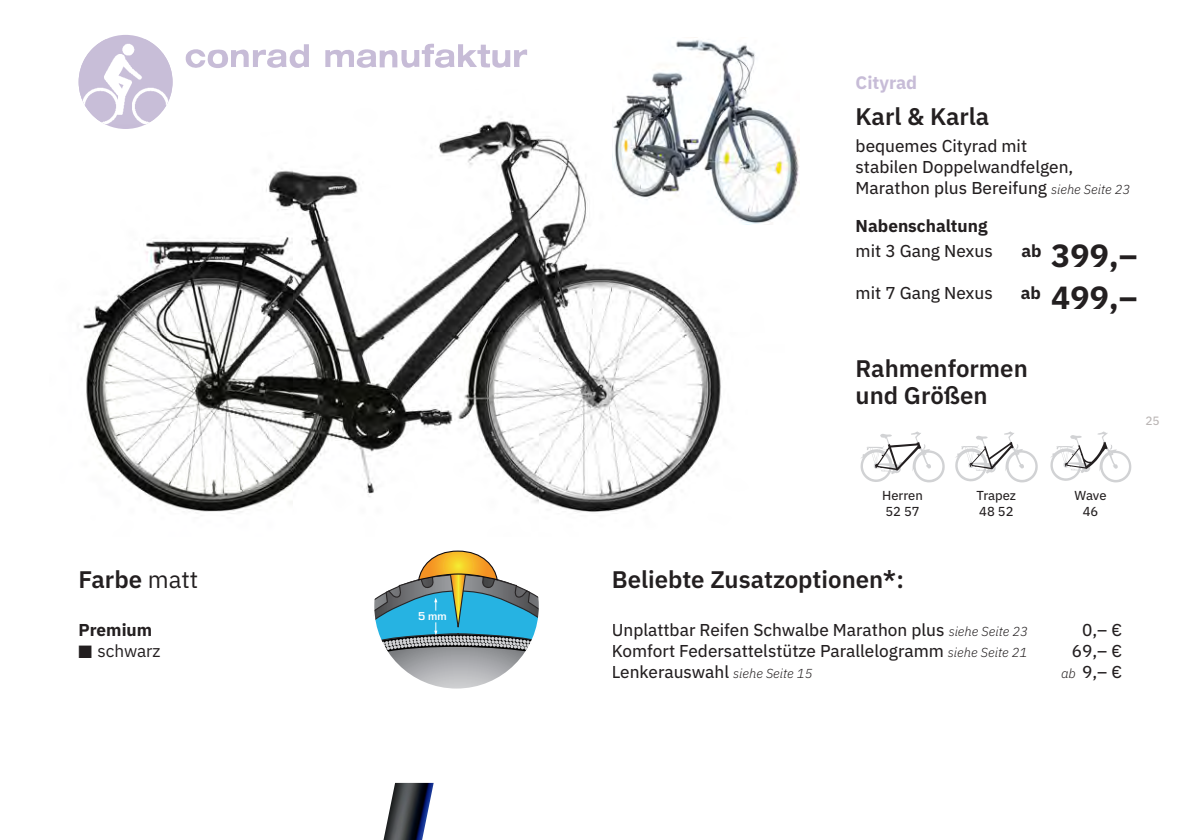
<style>
.page{position:relative;width:1191px;height:840px;background:#fff}
.page>*{position:absolute;margin:0;border:0;box-sizing:border-box;transform-origin:0 0}
.t1{font:700 32px "IBM Plex Sans";color:#231f20}
.t2{font:600 24px/27px "IBM Plex Sans";color:#231f20}
.t3{font:700 18px "IBM Plex Sans";color:#c7bcd7}
.t4{font:17.2px/21px "IBM Plex Sans Text";color:#231f20}
.t5{font:700 17.2px "IBM Plex Sans";color:#231f20}
.t6{font:17.2px "IBM Plex Sans";color:#231f20}
.t7{font:13px/15.6px "IBM Plex Sans Text";color:#231f20}
.t8{font:12px "IBM Plex Sans Text";color:#bab5b4}
.t9{font:600 11px "Eurostile LT Pro";color:#fff}
.s1{font-weight:400}
.s2{font-family:"IBM Plex Sans";font-weight:300;font-style:italic;font-size:13px}
</style>
<div class="page">
<svg style="left:1050px;top:431px;width:81px;height:51px"></svg>
<img style="left:383px;top:782px;width:51px;height:57px">
<svg style="left:185px;top:44px;width:124px;height:24px"></svg>
<svg style="left:325px;top:43px;width:202px;height:25px"></svg>
<img style="left:83px;top:116px;width:717px;height:396px">
<svg style="left:374px;top:550px;width:165px;height:139px"></svg>
<div style="left:79px;top:35px;width:93px;height:94px;background:#c7bcd7;border-radius:50%"></div>
<img style="left:79px;top:39px;width:93px;height:85px">
<img style="left:612px;top:40px;width:187px;height:185px">
<h2 class="t2" style="left:79px;top:563px;width:121px">Farbe <span class="s1">matt</span></h2>
<p class="t5" style="left:79px;top:615px;width:75px">Premium</p>
<p class="t6" style="left:79px;top:637px;width:83px">■ schwarz</p>
<p class="t9" style="left:418px;top:608px;width:30px">5 mm</p>
<p class="t3" style="left:855px;top:68px;width:63px">Cityrad</p>
<h2 class="t2" style="left:855px;top:101px;width:135px">Karl &amp; Karla</h2>
<p class="t4" style="left:855px;top:134px;width:276px">bequemes Cityrad mit<br>stabilen Doppelwandfelgen,<br>Marathon plus Bereifung <span class="s2">siehe Seite 23</span></p>
<p class="t5" style="left:855px;top:212px;width:133px">Nabenschaltung</p>
<p class="t4" style="left:855px;top:239px;width:139px">mit 3 Gang Nexus</p>
<h1 class="t1" style="left:1021px;top:230px;width:118px"><sup>ab</sup> 399,–</h1>
<p class="t4" style="left:855px;top:281px;width:139px">mit 7 Gang Nexus</p>
<h1 class="t1" style="left:1020px;top:272px;width:118px"><sup>ab</sup> 499,–</h1>
<h2 class="t2" style="left:855px;top:353px;width:174px">Rahmenformen und Größen</h2>
<p class="t8" style="left:1145px;top:411px;width:16px">25</p>
<p class="t7" style="left:882px;top:486px;width:42px">Herren<br>52 57</p>
<p class="t7" style="left:976px;top:486px;width:41px">Trapez<br>48 52</p>
<p class="t7" style="left:1074px;top:486px;width:34px;text-align:center">Wave<br>46</p>
<h2 class="t2" style="left:612px;top:563px;width:294px">Beliebte Zusatzoptionen*:</h2>
<p class="t4" style="left:612px;top:617px;width:418px">Unplattbar Reifen Schwalbe Marathon plus <span class="s2">siehe Seite 23</span></p>
<p class="t4" style="left:1082px;top:617px;width:42px">0,– €</p>
<p class="t4" style="left:612px;top:638px;width:417px">Komfort Federsattelstütze Parallelogramm <span class="s2">siehe Seite 21</span></p>
<p class="t4" style="left:1071px;top:638px;width:52px">69,– €</p>
<p class="t4" style="left:612px;top:659px;width:202px">Lenkerauswahl <span class="s2">siehe Seite 15</span></p>
<p class="t4" style="left:1061px;top:659px;width:62px"><span class="s2">ab</span> 9,– €</p>
</div>
